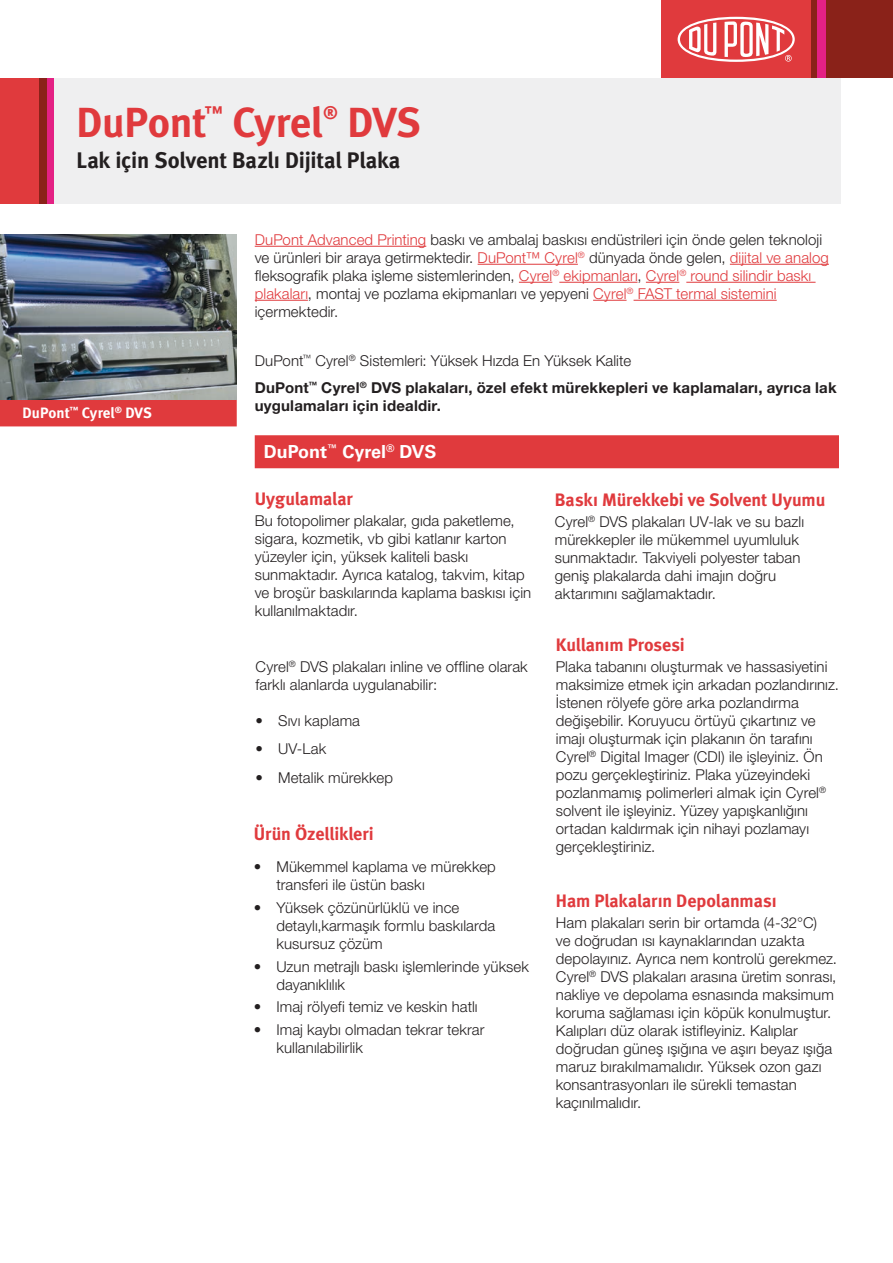
<style>
.page{position:relative;width:893px;height:1263px;background:#fff}
.page>*{position:absolute;margin:0;border:0;box-sizing:border-box;transform-origin:0 0}
.t1{font:700 42px "Meta";letter-spacing:-.01em;color:#e03a3d}
.t2{font:700 22.5px "Meta";letter-spacing:-.01em;color:#231f20}
.t3{font:700 18px "Meta";letter-spacing:-.005em;color:#e03a3d}
.t4{font:700 18px "Univers";color:#fff}
.t5{font:300 15px/18px "Helvetica Neue LT Pro";letter-spacing:.005em;color:#231f20}
.t6{font:700 15px/27px "Helvetica Neue LT Pro";letter-spacing:.015em;color:#231f20}
.t7{font:700 15px "Meta";color:#fff}
.s1{color:#e03a3d}
.s2{font-weight:300}
</style>
<div class="page">
<div style="left:0;top:78px;width:39px;height:125px;background:#e03a3d"></div>
<div style="left:46px;top:78px;width:8px;height:125px;background:#e42184"></div>
<div style="left:39px;top:78px;width:7px;height:125px;background:#8a2219"></div>
<div style="left:54px;top:78px;width:786px;height:125px;background:#efeff0"></div>
<div style="left:811px;top:0;width:82px;height:78px;background:#8a2219"></div>
<div style="left:818px;top:0;width:8px;height:78px;background:#e42184"></div>
<div style="left:661px;top:0;width:150px;height:78px;background:#e03a3d"></div>
<svg style="left:678px;top:17px;width:117px;height:45px"></svg>
<hr style="left:255px;top:246px;width:171px;height:1px;background:#e03a3d">
<hr style="left:478px;top:264px;width:100px;height:1px;background:#e03a3d">
<hr style="left:730px;top:264px;width:99px;height:1px;background:#e03a3d">
<hr style="left:519px;top:282px;width:33px;height:1px;background:#e03a3d">
<hr style="left:559px;top:282px;width:78px;height:1px;background:#e03a3d">
<hr style="left:646px;top:282px;width:33px;height:1px;background:#e03a3d">
<hr style="left:686px;top:282px;width:130px;height:1px;background:#e03a3d">
<hr style="left:255px;top:300px;width:53px;height:1px;background:#e03a3d">
<hr style="left:593px;top:300px;width:34px;height:1px;background:#e03a3d">
<hr style="left:634px;top:300px;width:143px;height:1px;background:#e03a3d">
<div style="left:0;top:399px;width:237px;height:27px;background:#e03a3d"></div>
<div style="left:255px;top:435px;width:584px;height:33px;background:#e03a3d"></div>
<img style="left:0;top:234px;width:237px;height:166px">
<h1 class="t1" style="left:76px;top:97px;width:131px">DuPont</h1>
<p class="t3" style="left:205px;top:102px;width:20px">™</p>
<h1 class="t1" style="left:232px;top:97px;width:92px">Cyrel</h1>
<p class="t3" style="left:323px;top:102px;width:16px">®</p>
<h1 class="t1" style="left:347px;top:97px;width:75px">DVS</h1>
<h2 class="t2" style="left:76px;top:147px;width:325px">Lak için Solvent Bazlı Dijital Plaka</h2>
<p class="t7" style="left:22px;top:404px;width:131px">DuPont<sup>™</sup> Cyrel<sup>®</sup> DVS</p>
<p class="t5" style="left:255px;top:230px;width:576px"><span class="s1">DuPont Advanced Printing</span> baskı ve ambalaj baskısı endüstrileri için önde gelen teknoloji ve ürünleri bir araya getirmektedir. <span class="s1">DuPont™ Cyrel</span><sup>®</sup> dünyada önde gelen, <span class="s1">dijital ve analog </span>fleksografik plaka işleme sistemlerinden, <span class="s1">Cyrel</span><sup>®</sup> <span class="s1">ekipmanları</span>, <span class="s1">Cyrel</span><sup>®</sup> <span class="s1">round silindir baskı plakaları</span>, montaj ve pozlama ekipmanları ve yepyeni <span class="s1">Cyrel</span><sup>®</sup> <span class="s1">FAST termal sistemini </span>içermektedir.</p>
<p class="t6" style="left:255px;top:347px;width:583px"><span class="s2">DuPont</span><sup>™</sup> <span class="s2">Cyrel</span><sup>®</sup> <span class="s2">Sistemleri: Yüksek Hızda En Yüksek Kalite<br></span>DuPont<sup>™</sup> Cyrel<sup>®</sup> DVS plakaları, özel efekt mürekkepleri ve kaplamaları, ayrıca lak</p>
<p class="t6" style="left:255px;top:392px;width:188px">uygulamaları için idealdir.</p>
<p class="t4" style="left:264px;top:441px;width:174px">DuPont<sup>™</sup> Cyrel<sup>®</sup> DVS</p>
<p class="t3" style="left:255px;top:488px;width:99px">Uygulamalar</p>
<p class="t5" style="left:255px;top:511px;width:278px">Bu fotopolimer plakalar, gıda paketleme, sigara, kozmetik, vb gibi katlanır karton yüzeyler için, yüksek kaliteli baskı sunmaktadır. Ayrıca katalog, takvim, kitap ve broşür baskılarında kaplama baskısı için kullanılmaktadır.</p>
<p class="t3" style="left:555px;top:489px;width:272px">Baskı Mürekkebi ve Solvent Uyumu</p>
<p class="t5" style="left:555px;top:512px;width:251px">Cyrel<sup>®</sup> DVS plakaları UV-lak ve su bazlı mürekkepler ile mükemmel uyumluluk sunmaktadır. Takviyeli polyester taban geniş plakalarda dahi imajın doğru aktarımını sağlamaktadır.</p>
<p class="t3" style="left:556px;top:634px;width:130px">Kullanım Prosesi</p>
<p class="t5" style="left:556px;top:658px;width:285px">Plaka tabanını oluşturmak ve hassasiyetini maksimize etmek için arkadan pozlandırınız.<br>İstenen rölyefe göre arka pozlandırma değişebilir. Koruyucu örtüyü çıkartınız ve imajı oluşturmak için plakanın ön tarafını Cyrel<sup>®</sup> Digital Imager (CDI) ile işleyiniz. Ön pozu gerçekleştiriniz. Plaka yüzeyindeki pozlanmamış polimerleri almak için Cyrel<sup>® </sup>solvent ile işleyiniz. Yüzey yapışkanlığını ortadan kaldırmak için nihayi pozlamayı gerçekleştiriniz.</p>
<p class="t3" style="left:556px;top:890px;width:222px">Ham Plakaların Depolanması</p>
<p class="t5" style="left:556px;top:913px;width:283px">Ham plakaları serin bir ortamda (4-32°C)<br>ve doğrudan ısı kaynaklarından uzakta depolayınız. Ayrıca nem kontrolü gerekmez.<br>Cyrel<sup>®</sup> DVS plakaları arasına üretim sonrası, nakliye ve depolama esnasında maksimum koruma sağlaması için köpük konulmuştur.<br>Kalıpları düz olarak istifleyiniz. Kalıplar doğrudan güneş ışığına ve aşırı beyaz ışığa maruz bırakılmamalıdır. Yüksek ozon gazı konsantrasyonları ile sürekli temastan kaçınılmalıdır.</p>
<p class="t5" style="left:256px;top:657px;width:274px">Cyrel<sup>®</sup> DVS plakaları inline ve offline olarak farklı alanlarda uygulanabilir:</p>
<p class="t5" style="left:256px;top:711px;width:106px">• Sıvı kaplama</p>
<p class="t5" style="left:256px;top:740px;width:72px">• UV-Lak</p>
<p class="t5" style="left:256px;top:768px;width:139px">• Metalik mürekkep</p>
<p class="t3" style="left:254px;top:823px;width:121px">Ürün Özellikleri</p>
<p class="t5" style="left:276px;top:858px;width:221px;text-indent:-22px">• Mükemmel kaplama ve mürekkep transferi ile üstün baskı</p>
<p class="t5" style="left:276px;top:898px;width:220px;text-indent:-22px">• Yüksek çözünürlüklü ve ince detaylı,karmaşık formlu baskılarda kusursuz çözüm</p>
<p class="t5" style="left:276px;top:957px;width:254px;text-indent:-22px">• Uzun metrajlı baskı işlemlerinde yüksek dayanıklılık</p>
<p class="t5" style="left:254px;top:997px;width:225px">• Imaj rölyefi temiz ve keskin hatlı</p>
<p class="t5" style="left:276px;top:1020px;width:210px;text-indent:-22px">• Imaj kaybı olmadan tekrar tekrar kullanılabilirlik</p>
</div>
